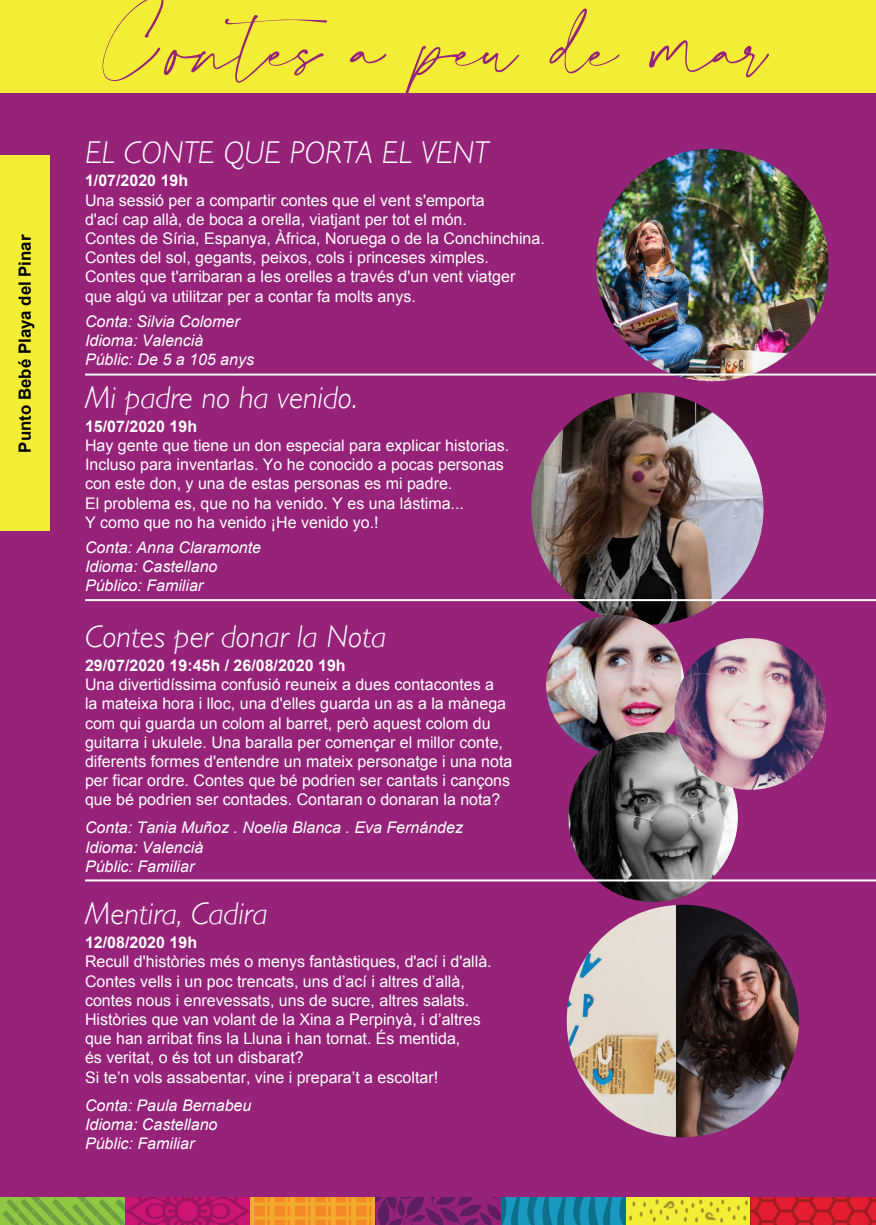
<style>
.page{position:relative;width:876px;height:1225px;background:#962379}
.page>*{position:absolute;margin:0;border:0;box-sizing:border-box;transform-origin:0 0}
.t1{font:114px "Collection Free";color:#962379}
.t2{font:italic 300 31.6px "Gill Sans";color:#fff}
.t3{font:700 16.8px "Arial";color:#000001}
.t4{font:16px/19.2px "Arial";color:#fff}
.t5{font:italic 16px/19.2px "Arial";color:#fff}
.t6{font:700 16px "Arial";color:#fff}
</style>
<div class="page">
<div style="left:0;top:0;width:876px;height:92px;background:#f4ed35"></div>
<div style="left:0;top:156px;width:50px;height:375px;background:#f4ed35"></div>
<img style="left:584px;top:149px;width:256px;height:233px">
<hr style="left:85px;top:373px;width:791px;height:2px;background:#fff">
<img style="left:520px;top:392px;width:248px;height:224px">
<img style="left:566px;top:910px;width:234px;height:228px">
<img style="left:546px;top:615px;width:145px;height:117px">
<img style="left:560px;top:732px;width:186px;height:178px">
<img style="left:667px;top:638px;width:159px;height:159px">
<hr style="left:85px;top:599px;width:791px;height:2px;background:#fff">
<hr style="left:85px;top:879px;width:791px;height:2px;background:#fff">
<div style="left:0;top:1197px;width:125px;height:28px;background:#8ec741"></div>
<svg style="left:3px;top:1197px;width:873px;height:28px;background:#a26e54"></svg>
<p class="t3" style="left:14px;top:452px;width:219px;rotate:-90deg">Punto Bebé Playa del Pinar</p>
<h1 class="t1" style="left:98px;top:-14px;width:671px">Contes a peu de mar</h1>
<h2 class="t2" style="left:85px;top:134px;width:405px">EL CONTE QUE PORTA EL VENT</h2>
<p class="t6" style="left:85px;top:170px;width:105px">1/07/2020 19h</p>
<p class="t4" style="left:85px;top:191px;width:461px">Una sessió per a compartir contes que el vent s'emporta<br>d'ací cap allà, de boca a orella, viatjant per tot el món.<br>Contes de Síria, Espanya, Àfrica, Noruega o de la Conchinchina.<br>Contes del sol, gegants, peixos, cols i princeses ximples.<br>Contes que t'arribaran a les orelles a través d'un vent viatger que algú va utilitzar per a contar fa molts anys.</p>
<p class="t5" style="left:85px;top:312px;width:170px">Conta: Silvia Colomer<br>Idioma: Valencià<br>Públic: De 5 a 105 anys</p>
<h2 class="t2" style="left:85px;top:379px;width:274px">Mi padre no ha venido.</h2>
<p class="t6" style="left:85px;top:415px;width:114px">15/07/2020 19h</p>
<p class="t4" style="left:85px;top:436px;width:426px">Hay gente que tiene un don especial para explicar historias.<br>Incluso para inventarlas. Yo he conocido a pocas personas con este don, y una de estas personas es mi padre.<br>El problema es, que no ha venido. Y es una lástima...<br>Y como que no ha venido ¡He venido yo.!</p>
<p class="t5" style="left:85px;top:538px;width:178px">Conta: Anna Claramonte<br>Idioma: Castellano<br>Público: Familiar</p>
<h2 class="t2" style="left:85px;top:618px;width:303px">Contes per donar la Nota</h2>
<p class="t6" style="left:85px;top:654px;width:262px">29/07/2020 19:45h / 26/08/2020 19h</p>
<p class="t4" style="left:85px;top:675px;width:429px">Una divertidíssima confusió reuneix a dues contacontes a<br>la mateixa hora i lloc, una d'elles guarda un as a la mànega com qui guarda un colom al barret, però aquest colom du guitarra i ukulele. Una baralla per començar el millor conte, diferents formes d'entendre un mateix personatge i una nota per ficar ordre. Contes que bé podrien ser cantats i cançons que bé podrien ser contades. Contaran o donaran la nota?</p>
<p class="t5" style="left:85px;top:818px;width:379px">Conta: Tania Muñoz . Noelia Blanca . Eva Fernández<br>Idioma: Valencià<br>Públic: Familiar</p>
<h2 class="t2" style="left:85px;top:896px;width:184px">Mentira, Cadira</h2>
<p class="t6" style="left:85px;top:932px;width:114px">12/08/2020 19h</p>
<p class="t4" style="left:85px;top:952px;width:408px">Recull d'històries més o menys fantàstiques, d'ací i d'allà.<br>Contes vells i un poc trencats, uns d’ací i altres d’allà, contes nous i enrevessats, uns de sucre, altres salats.<br>Històries que van volant de la Xina a Perpinyà, i d’altres que han arribat fins la Lluna i han tornat. És mentida,<br>és veritat, o és tot un disbarat?<br>Si te’n vols assabentar, vine i prepara’t a escoltar!</p>
<p class="t5" style="left:85px;top:1095px;width:168px">Conta: Paula Bernabeu<br>Idioma: Castellano<br>Públic: Familiar</p>
</div>
